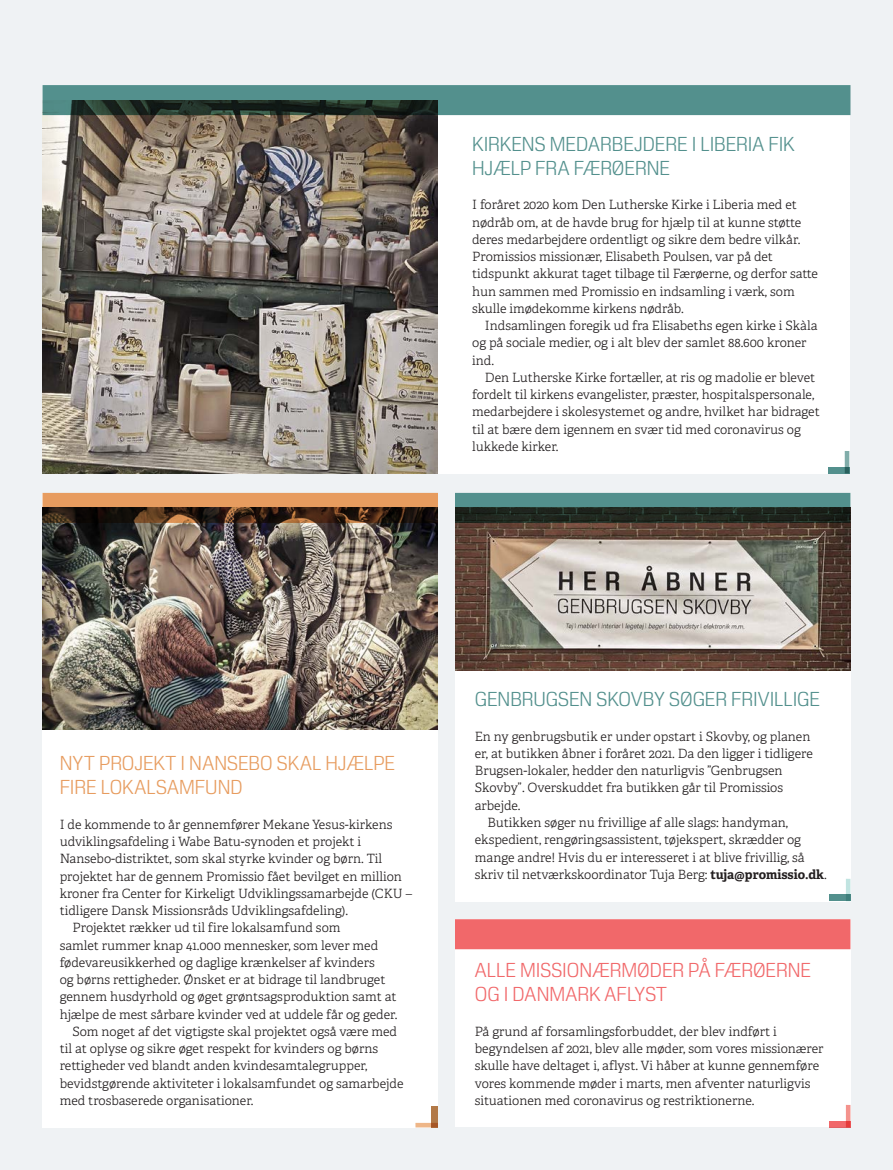
<style>
.page{position:relative;width:893px;height:1170px;background:#fff}
.page>*{position:absolute;margin:0;border:0;box-sizing:border-box;transform-origin:0 0}
.t1{font:300 21px/24px "JP Special Sans";color:#53908d}
.t2{font:300 21px/24px "JP Special Sans";letter-spacing:.005em;color:#e79c5f}
.t3{font:300 21px/24px "JP Special Sans";color:#f1686a}
.Brødtekst{font:300 12.75px/17.2px "Adelle";color:#231f20}
.Brødtekst_indryk_3mm{font:300 12.75px/17.2px "Adelle";color:#231f20}
.s1{font-weight:700}
</style>
<div class="page">
<div style="left:0;top:0;width:893px;height:1169px;background:#eff2f4"></div>
<div style="left:43px;top:85px;width:807px;height:388px;background:#fff"></div>
<div style="left:43px;top:493px;width:395px;height:633px;background:#fff"></div>
<div style="left:455px;top:919px;width:395px;height:207px;background:#fff"></div>
<div style="left:828px;top:466px;width:21px;height:7px;background:#53908d"></div>
<svg style="left:845px;top:451px;width:4px;height:22px"></svg>
<div style="left:431px;top:1105px;width:7px;height:22px;background:#b27947"></div>
<svg style="left:415px;top:1122px;width:23px;height:5px"></svg>
<div style="left:829px;top:1120px;width:21px;height:7px;background:#f1686a"></div>
<svg style="left:846px;top:1104px;width:4px;height:23px"></svg>
<div style="left:455px;top:493px;width:395px;height:408px;background:#fff"></div>
<div style="left:829px;top:894px;width:21px;height:7px;background:#53908d"></div>
<svg style="left:846px;top:878px;width:4px;height:23px"></svg>
<div style="left:455px;top:919px;width:395px;height:30px;background:#f1686a"></div>
<img style="left:43px;top:115px;width:395px;height:358px">
<svg style="left:43px;top:85px;width:807px;height:30px;fill:#53908d"></svg>
<img style="left:455px;top:523px;width:395px;height:147px">
<img style="left:43px;top:523px;width:395px;height:206px">
<svg style="left:455px;top:493px;width:395px;height:30px"></svg>
<svg style="left:43px;top:493px;width:395px;height:30px"></svg>
<p class="t1" style="left:472px;top:131px;width:324px">KIRKENS MEDARBEJDERE I LIBERIA FIK<br>HJÆLP FRA FÆRØERNE</p>
<p class="Brødtekst" style="left:472px;top:196px;width:347px">I foråret 2020 kom Den Lutherske Kirke i Liberia med et nødråb om, at de havde brug for hjælp til at kunne støtte deres medarbejdere ordentligt og sikre dem bedre vilkår.<br>Promissios missionær, Elisabeth Poulsen, var på det tidspunkt akkurat taget tilbage til Færøerne, og derfor satte hun sammen med Promissio en indsamling i værk, som skulle imødekomme kirkens nødråb.</p>
<p class="Brødtekst_indryk_3mm" style="left:472px;top:317px;width:347px;text-indent:13px">Indsamlingen foregik ud fra Elisabeths egen kirke i Skàla og på sociale medier, og i alt blev der samlet 88.600 kroner ind.</p>
<p class="Brødtekst_indryk_3mm" style="left:472px;top:369px;width:349px;text-indent:13px">Den Lutherske Kirke fortæller, at ris og madolie er blevet fordelt til kirkens evangelister, præster, hospitalspersonale, medarbejdere i skolesystemet og andre, hvilket har bidraget til at bære dem igennem en svær tid med coronavirus og lukkede kirker.</p>
<p class="t2" style="left:60px;top:750px;width:337px">NYT PROJEKT I NANSEBO SKAL HJÆLPE<br>FIRE LOKALSAMFUND</p>
<p class="Brødtekst" style="left:60px;top:815px;width:354px">I de kommende to år gennemfører Mekane Yesus-kirkens udviklingsafdeling i Wabe Batu-synoden et projekt i Nansebo-distriktet, som skal styrke kvinder og børn. Til projektet har de gennem Promissio fået bevilget en million kroner fra Center for Kirkeligt Udviklingssamarbejde (CKU – tidligere Dansk Missionsråds Udviklingsafdeling).</p>
<p class="Brødtekst_indryk_3mm" style="left:60px;top:919px;width:339px;text-indent:13px">Projektet rækker ud til fire lokalsamfund som<br>samlet rummer knap 41.000 mennesker, som lever med fødevareusikkerhed og daglige krænkelser af kvinders<br>og børns rettigheder. Ønsket er at bidrage til landbruget gennem husdyrhold og øget grøntsagsproduktion samt at hjælpe de mest sårbare kvinder ved at uddele får og geder.</p>
<p class="Brødtekst_indryk_3mm" style="left:60px;top:1022px;width:345px;text-indent:13px">Som noget af det vigtigste skal projektet også være med til at oplyse og sikre øget respekt for kvinders og børns rettigheder ved blandt anden kvindesamtalegrupper, bevidstgørende aktiviteter i lokalsamfundet og samarbejde med trosbaserede organisationer.</p>
<p class="t1" style="left:475px;top:686px;width:347px">GENBRUGSEN SKOVBY SØGER FRIVILLIGE</p>
<p class="Brødtekst" style="left:475px;top:727px;width:340px">En ny genbrugsbutik er under opstart i Skovby, og planen er, at butikken åbner i foråret 2021. Da den ligger i tidligere Brugsen-lokaler, hedder den naturligvis ”Genbrugsen Skovby”. Overskuddet fra butikken går til Promissios arbejde.</p>
<p class="Brødtekst_indryk_3mm" style="left:475px;top:814px;width:353px;text-indent:13px">Butikken søger nu frivillige af alle slags: handyman, ekspedient, rengøringsassistent, tøjekspert, skrædder og mange andre! Hvis du er interesseret i at blive frivillig, så skriv til netværkskoordinator Tuja Berg: <span class="s1">tuja@promissio.dk</span>.</p>
<p class="t3" style="left:475px;top:957px;width:338px">ALLE MISSIONÆRMØDER PÅ FÆRØERNE<br>OG I DANMARK AFLYST</p>
<p class="Brødtekst" style="left:475px;top:1022px;width:350px">På grund af forsamlingsforbuddet, der blev indført i begyndelsen af 2021, blev alle møder, som vores missionærer skulle have deltaget i, aflyst. Vi håber at kunne gennemføre vores kommende møder i marts, men afventer naturligvis situationen med coronavirus og restriktionerne.</p>
</div>
